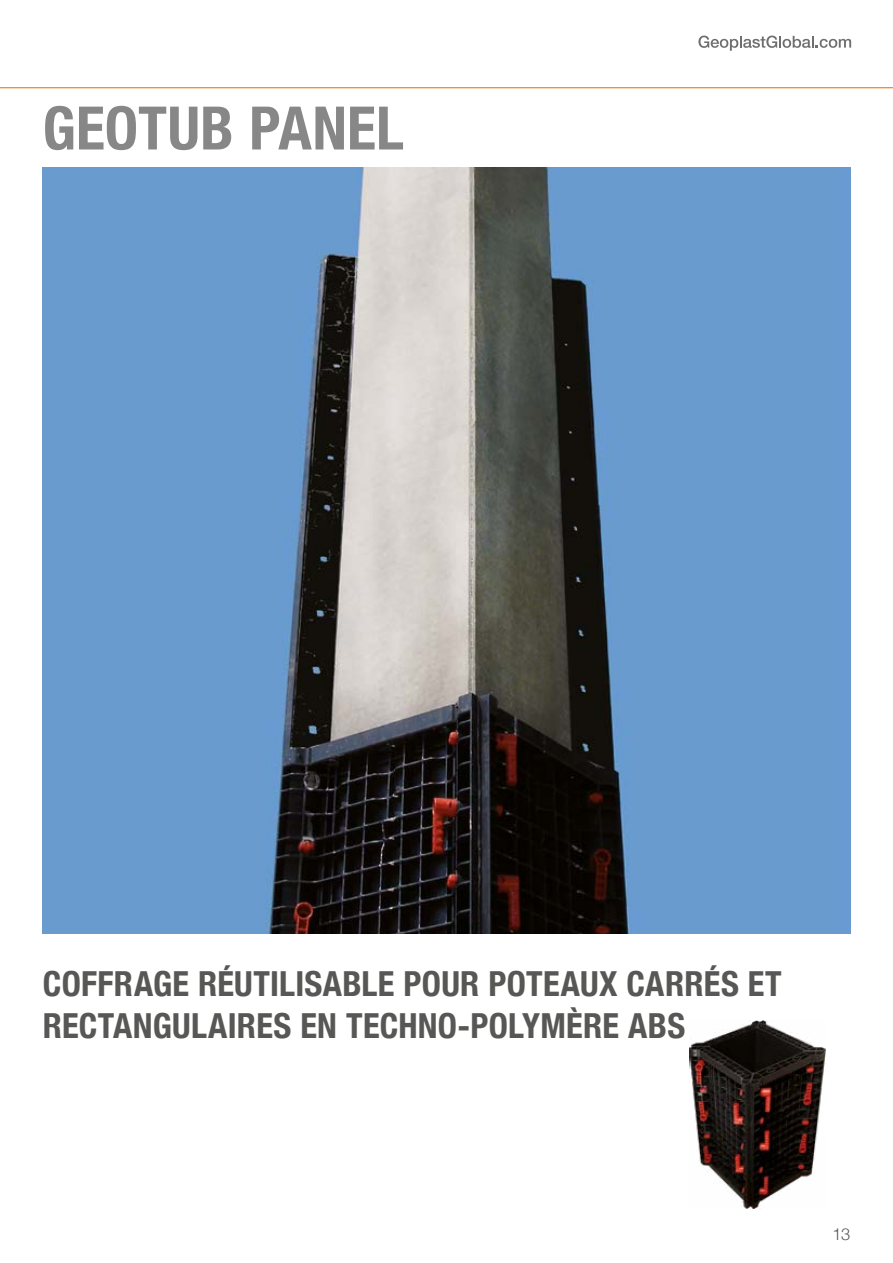
<style>
.page{position:relative;width:893px;height:1263px;background:#fff}
.page>*{position:absolute;margin:0;border:0;box-sizing:border-box;transform-origin:0 0}
.t1{font:700 condensed 60px "Helvetica Neue";color:#878787}
.t2{font:700 condensed 34.5px/41.4px "Helvetica Neue";letter-spacing:.01em;color:#575756}
.t3{font:300 16.5px "Helvetica Neue";color:#575756}
</style>
<div class="page">
<img style="left:690px;top:1020px;width:136px;height:189px">
<img style="left:43px;top:168px;width:807px;height:765px">
<hr style="left:0;top:87px;width:893px;height:1px;background:#ec7c01">
<svg style="left:698px;top:36px;width:153px;height:15px"></svg>
<h1 class="t1" style="left:43px;top:78px;width:363px">GEOTUB PANEL</h1>
<p class="t2" style="left:43px;top:961px;width:740px">COFFRAGE RÉUTILISABLE POUR POTEAUX CARRÉS ET<br>RECTANGULAIRES EN TECHNO-POLYMÈRE ABS</p>
<p class="t3" style="left:833px;top:1220px;width:19px">13</p>
</div>
